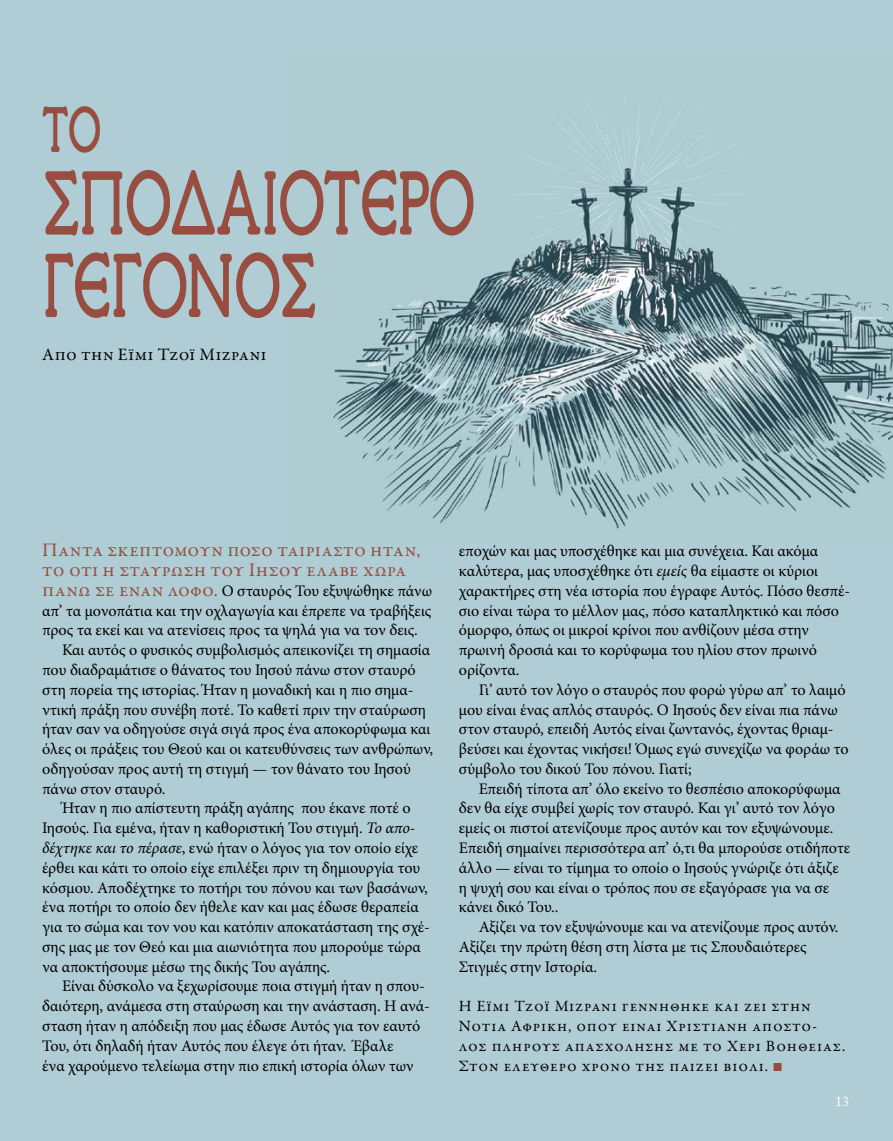
<style>
.page{position:relative;width:893px;height:1141px;background:#b0ccd4}
.page>*{position:absolute;margin:0;border:0;box-sizing:border-box;transform-origin:0 0}
.t1{font:700 96.6px/82.4px "Avdira";color:#974d3f;scale:.55 1}
.t2{font:700 68.42px "Avdira";color:#974d3f;scale:.55 1}
.t3{font:19.25px/19.8px "Garamond Premr Pro";letter-spacing:.01em;color:#974d3f}
.t4{font:17.5px "Garamond Premr Pro";letter-spacing:.035em;color:#000}
.t5{font:16.1px/19.8px "Minion Pro";letter-spacing:-.005em;color:#000}
.t6{font:15.75px/19.8px "Garamond Premr Pro";letter-spacing:.06em;color:#000}
.t7{font:14px "Adobe Caslon Pro";color:#fff}
.s1{font-family:"Garamond Premr Pro";font-size:19.25px;color:#974d3f}
.s2{font-style:italic}
.s3{font-family:"Arial";font-size:17.32px;color:#974d3f}
</style>
<div class="page">
<img style="left:333px;top:118px;width:560px;height:411px">
<h2 class="t2" style="left:42px;top:89px;width:107px">ΤΟ</h2>
<h1 class="t1" style="left:42px;top:165px;width:785px">ΣΠΟΔΑΙΌΤΕΡΟ<br>ΓΕΓΟΝΌΣ</h1>
<p class="t4" style="left:42px;top:344px;width:226px">Από την Έιμι Τζόι Μιζράνι</p>
<p class="t3" style="left:42px;top:541px;width:380px">Πάντα σκεπτόμουν πόσο ταιριαστό ήταν, το ότι η σταύρωση του Ιησού έλαβε χώρα</p>
<p class="t5" style="left:42px;top:581px;width:391px"><span class="s1">πάνω σε έναν λόφο.</span> Ο σταυρός Του εξυψώθηκε πάνω</p>
<p class="t5" style="left:42px;top:601px;width:391px">απ’ τα μονοπάτια και την οχλαγωγία και έπρεπε να τραβήξεις</p>
<p class="t5" style="left:42px;top:620px;width:377px">προς τα εκεί και να ατενίσεις προς τα ψηλά για να τον δεις.</p>
<p class="t5" style="left:62px;top:640px;width:370px">Και αυτός ο φυσικός συμβολισμός απεικονίζει τη σημασία</p>
<p class="t5" style="left:42px;top:660px;width:375px">που διαδραμάτισε ο θάνατος του Ιησού πάνω στον σταυρό</p>
<p class="t5" style="left:42px;top:680px;width:373px">στη πορεία της ιστορίας. Ήταν η μοναδική και η πιο σημα-</p>
<p class="t5" style="left:42px;top:700px;width:385px">ντική πράξη που συνέβη ποτέ. Το καθετί πριν την σταύρωση</p>
<p class="t5" style="left:42px;top:719px;width:390px">ήταν σαν να οδηγούσε σιγά σιγά προς ένα αποκορύφωμα και</p>
<p class="t5" style="left:42px;top:739px;width:392px">όλες οι πράξεις του Θεού και οι κατευθύνσεις των ανθρώπων,</p>
<p class="t5" style="left:42px;top:759px;width:370px">οδηγούσαν προς αυτή τη στιγμή — τον θάνατο του Ιησού</p>
<p class="t5" style="left:42px;top:779px;width:125px">πάνω στον σταυρό.</p>
<p class="t5" style="left:62px;top:798px;width:350px">Ήταν η πιο απίστευτη πράξη αγάπης που έκανε ποτέ ο</p>
<p class="t5" style="left:42px;top:818px;width:375px">Ιησούς. Για εμένα, ήταν η καθοριστική Του στιγμή. <span class="s2">Το απο-</span></p>
<p class="t5" style="left:42px;top:838px;width:378px"><span class="s2">δέχτηκε και το πέρασε</span>, ενώ ήταν ο λόγος για τον οποίο είχε</p>
<p class="t5" style="left:42px;top:858px;width:380px">έρθει και κάτι το οποίο είχε επιλέξει πριν τη δημιουργία του</p>
<p class="t5" style="left:42px;top:878px;width:387px">κόσμου. Αποδέχτηκε το ποτήρι του πόνου και των βασάνων,</p>
<p class="t5" style="left:42px;top:897px;width:378px">ένα ποτήρι το οποίο δεν ήθελε καν και μας έδωσε θεραπεία</p>
<p class="t5" style="left:42px;top:917px;width:389px">για το σώμα και τον νου και κατόπιν αποκατάσταση της σχέ-</p>
<p class="t5" style="left:42px;top:937px;width:380px">σης μας με τον Θεό και μια αιωνιότητα που μπορούμε τώρα</p>
<p class="t5" style="left:42px;top:957px;width:290px">να αποκτήσουμε μέσω της δικής Του αγάπης.</p>
<p class="t5" style="left:62px;top:976px;width:364px">Είναι δύσκολο να ξεχωρίσουμε ποια στιγμή ήταν η σπου-</p>
<p class="t5" style="left:42px;top:996px;width:389px">δαιότερη, ανάμεσα στη σταύρωση και την ανάσταση. Η ανά-</p>
<p class="t5" style="left:42px;top:1016px;width:380px">σταση ήταν η απόδειξη που μας έδωσε Αυτός για τον εαυτό</p>
<p class="t5" style="left:42px;top:1036px;width:353px">Του, ότι δηλαδή ήταν Αυτός που έλεγε ότι ήταν. Έβαλε</p>
<p class="t5" style="left:42px;top:1056px;width:373px">ένα χαρούμενο τελείωμα στην πιο επική ιστορία όλων των</p>
<p class="t5" style="left:459px;top:541px;width:393px">εποχών και μας υποσχέθηκε και μια συνέχεια. Και ακόμα καλύτερα, μας υποσχέθηκε ότι <span class="s2">εμείς</span> θα είμαστε οι κύριοι χαρακτήρες στη νέα ιστορία που έγραφε Αυτός. Πόσο θεσπέ&shy;σιο είναι τώρα το μέλλον μας, πόσο καταπληκτικό και πόσο όμορφο, όπως οι μικροί κρίνοι που ανθίζουν μέσα στην πρωινή δροσιά και το κορύφωμα του ηλίου στον πρωινό ορίζοντα.</p>
<p class="t5" style="left:459px;top:680px;width:391px;text-indent:20px">Γι’ αυτό τον λόγο ο σταυρός που φορώ γύρω απ’ το λαιμό μου είναι ένας απλός σταυρός. Ο Ιησούς δεν είναι πια πάνω στον σταυρό, επειδή Αυτός είναι ζωντανός, έχοντας θριαμ&shy;βεύσει και έχοντας νικήσει! Όμως εγώ συνεχίζω να φοράω το σύμβολο του δικού Του πόνου. Γιατί;</p>
<p class="t5" style="left:459px;top:779px;width:393px;text-indent:20px">Επειδή τίποτα απ’ όλο εκείνο το θεσπέσιο αποκορύφωμα δεν θα είχε συμβεί χωρίς τον σταυρό. Και γι’ αυτό τον λόγο εμείς οι πιστοί ατενίζουμε προς αυτόν και τον εξυψώνουμε.<br>Επειδή σημαίνει περισσότερα απ’ ό,τι θα μπορούσε οτιδήποτε άλλο — είναι το τίμημα το οποίο ο Ιησούς γνώριζε ότι άξιζε η ψυχή σου και είναι ο τρόπος που σε εξαγόρασε για να σε κάνει δικό Του..</p>
<p class="t5" style="left:459px;top:917px;width:381px;text-indent:20px">Αξίζει να τον εξυψώνουμε και να ατενίζουμε προς αυτόν.<br>Αξίζει την πρώτη θέση στη λίστα με τις Σπουδαιότερες<br>Στιγμές στην Ιστορία.</p>
<p class="t6" style="left:459px;top:997px;width:388px">Η Έιμι Τζόι Μιζράνι γεννήθηκε και ζει στην Νότια Αφρική, όπου είναι Χριστιανή απόστο&shy;λος πλήρους απασχόλησης με το Χέρι Βοήθειας.<br>Στον ελεύθερο χρόνο της παίζει βιολί. <span class="s3">■</span></p>
<p class="t7" style="left:835px;top:1093px;width:15px">13</p>
</div>
